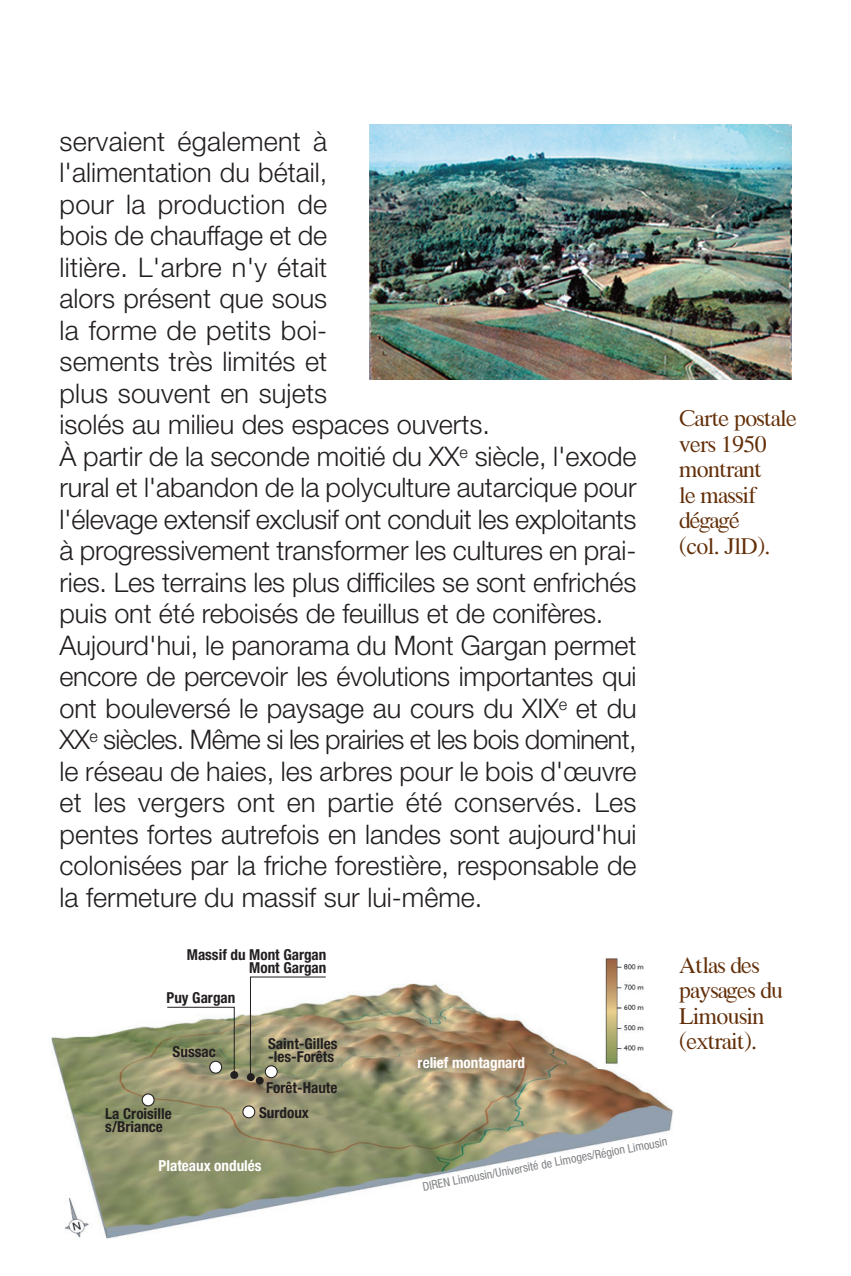
<style>
.page{position:relative;width:851px;height:1276px;background:#fff}
.page>*{position:absolute;margin:0;border:0;box-sizing:border-box;transform-origin:0 0}
.t1{font:300 27px/31.5px "Helvetica Neue";color:#231f20}
.t2{font:24px/25.5px "Saratoga";letter-spacing:-.025em;color:#632f09}
.t3{font:700 condensed 15px/12.9px "Helvetica Neue";color:#231f20;text-align:right}
.t4{font:700 condensed 15px "Helvetica Neue";color:#fff}
.t5{font:condensed 12px "Helvetica Neue";color:#808285}
</style>
<div class="page">
<img style="left:51px;top:983px;width:622px;height:256px">
<img style="left:598px;top:958px;width:51px;height:110px">
<div style="left:243px;top:1106px;width:12px;height:11px;background:#fff;border-radius:50%"></div>
<div style="left:242px;top:1105px;width:13px;height:13px;border:1px solid #231f20;border-radius:50%"></div>
<div style="left:142px;top:1094px;width:12px;height:11px;background:#fff;border-radius:50%"></div>
<div style="left:142px;top:1093px;width:13px;height:13px;border:1px solid #231f20;border-radius:50%"></div>
<div style="left:230px;top:1071px;width:8px;height:8px;background:#231f20;border-radius:50%"></div>
<div style="left:247px;top:1073px;width:8px;height:8px;background:#231f20;border-radius:50%"></div>
<div style="left:256px;top:1076px;width:8px;height:8px;background:#231f20;border-radius:50%"></div>
<svg style="left:167px;top:1006px;width:68px;height:69px"></svg>
<svg style="left:250px;top:976px;width:76px;height:103px"></svg>
<img style="left:369px;top:125px;width:422px;height:254px">
<p class="t1" style="left:60px;top:124px;width:578px">servaient également à<br>l'alimentation du bétail,<br>pour la production de<br>bois de chauffage et de<br>litière. L'arbre n'y était<br>alors présent que sous<br>la forme de petits boi-<br>sements très limités et<br>plus souvent en sujets<br>isolés au milieu des espaces ouverts.<br>À partir de la seconde moitié du XX<sup>e</sup> siècle, l'exode rural et l'abandon de la polyculture autarcique pour l'élevage extensif exclusif ont conduit les exploitants à progressivement transformer les cultures en prai&shy;ries. Les terrains les plus difficiles se sont enfrichés puis ont été reboisés de feuillus et de conifères.<br>Aujourd'hui, le panorama du Mont Gargan permet encore de percevoir les évolutions importantes qui ont bouleversé le paysage au cours du XIX<sup>e</sup> et du XX<sup>e</sup> siècles. Même si les prairies et les bois dominent, le réseau de haies, les arbres pour le bois d'œuvre et les vergers ont en partie été conservés. Les pentes fortes autrefois en landes sont aujourd'hui colonisées par la friche forestière, responsable de la fermeture du massif sur lui-même.</p>
<p class="t2" style="left:679px;top:405px;width:119px">Carte postale vers 1950 montrant<br>le massif dégagé<br>(col. JlD).</p>
<p class="t3" style="left:187px;top:949px;width:141px">Massif du Mont Gargan<br>Mont Gargan</p>
<p class="t3" style="left:166px;top:992px;width:70px">Puy Gargan</p>
<p class="t3" style="left:173px;top:1047px;width:45px">Sussac</p>
<p class="t3" style="left:268px;top:1039px;width:71px;text-align:left">Saint-Gilles -les-Forêts</p>
<p class="t3" style="left:266px;top:1082px;width:73px">Forêt-Haute</p>
<p class="t3" style="left:105px;top:1108px;width:68px">La Croisille</p>
<p class="t3" style="left:259px;top:1107px;width:51px">Surdoux</p>
<p class="t3" style="left:105px;top:1121px;width:59px">s/Briance</p>
<p class="t4" style="left:158px;top:1160px;width:104px">Plateaux ondulés</p>
<p class="t4" style="left:417px;top:1057px;width:109px">relief montagnard</p>
<p class="t2" style="left:679px;top:951px;width:105px">Atlas des paysages du<br>Limousin (extrait).</p>
<p class="t5" style="left:422px;top:1181px;width:250px;rotate:-10deg">DIREN Limousin/Université de Limoges/Région Limousin</p>
</div>
